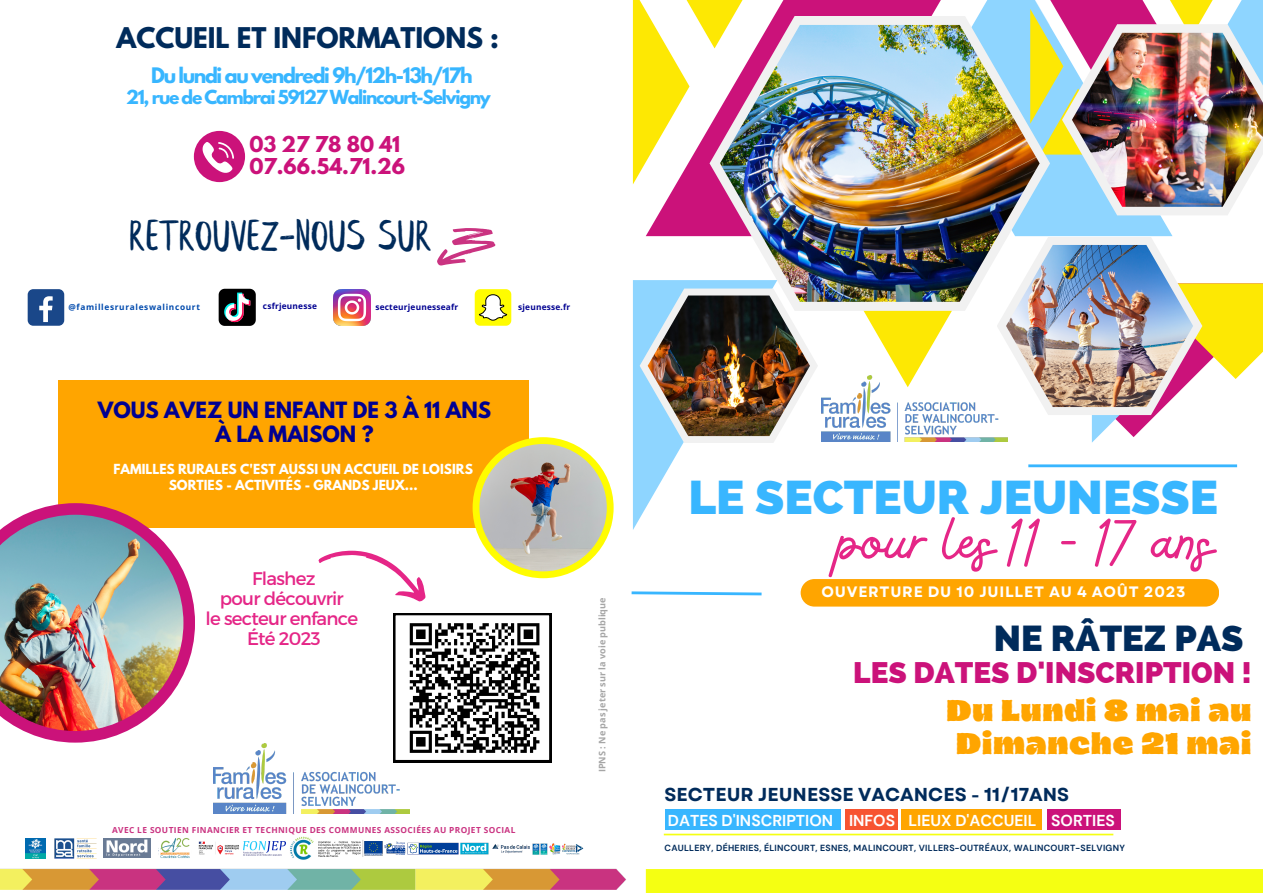
<style>
.page{position:relative;width:1263px;height:893px;background:#fff}
.page>*{position:absolute;margin:0;border:0;box-sizing:border-box;transform-origin:0 0}
.t1{font:67.12px "Bellaboo";color:#e52687}
.t2{font:800 47.4px "Raleway";color:#38b6ff}
.t3{font:45.22px "Leafy Extended";letter-spacing:.01em;color:#002b5b}
.t4{font:800 36.15px "Raleway";color:#002b5b}
.t5{font:800 29.7px "Raleway";color:#cb127a}
.t6{font:900 27.6px/32.7px "Dingos Stamp";color:#ffa500;text-align:center}
.t7{font:700 25.28px "League Spartan";color:#002b5b}
.t8{font:700 19.88px/23.5px "League Spartan";color:#000091;text-align:center}
.t9{font:700 19.35px/21.8px "League Spartan";color:#cb127a}
.t10{font:700 18.98px "League Spartan";letter-spacing:-.07em;color:#38b6ff}
.t11{font:700 18.67px "Garet";color:#002b5b}
.t12{font:18.23px/20.2px "Montserrat";letter-spacing:-.04em;color:#e52687;text-align:center}
.t13{font:700 17.17px "League Spartan";letter-spacing:-.07em;color:#38b6ff}
.t14{font:700 15.75px "DM Sans";color:#fff}
.t15{font:700 15.08px "Garet";letter-spacing:.05em;color:#fff}
.t16{font:700 12.3px/16.2px "League Spartan";color:#fff;text-align:center}
.t17{font:700 9.07px "Open Sans Hebrew";color:#a6a6a6}
.t18{font:700 8.85px "DM Sans";letter-spacing:.03em;color:#002b5b}
.t19{font:700 8.32px "Open Sans";letter-spacing:.045em;color:#ca3381}
.t20{font:700 8.32px "Open Sans Hebrew";letter-spacing:.025em;color:#000091}
.t21{font:700 8.32px "Open Sans Hebrew";letter-spacing:.08em;color:#004aad}
</style>
<div class="page">
<svg style="left:978px;top:0;width:194px;height:236px;background:#94d7fe"></svg>
<svg style="left:646px;top:0;width:295px;height:236px;background:#d2358d"></svg>
<svg style="left:633px;top:0;width:147px;height:184px"></svg>
<svg style="left:863px;top:311px;width:89px;height:65px"></svg>
<svg style="left:633px;top:280px;width:185px;height:250px"></svg>
<img style="left:648px;top:295px;width:162px;height:141px">
<hr style="left:1028px;top:464px;width:209px;height:3px;background:#38b6ff">
<div style="left:646px;top:869px;width:617px;height:24px;background:#f5ff12"></div>
<svg style="left:631px;top:591px;width:131px;height:5px"></svg>
<svg style="left:709px;top:16px;width:341px;height:295px"></svg>
<img style="left:720px;top:25px;width:319px;height:277px">
<svg style="left:1030px;top:0;width:233px;height:215px"></svg>
<img style="left:1072px;top:33px;width:191px;height:174px">
<svg style="left:997px;top:237px;width:266px;height:206px"></svg>
<img style="left:1006px;top:245px;width:187px;height:162px">
<div style="left:801px;top:579px;width:418px;height:27px;background:#ffa500;border-radius:14px"></div>
<img style="left:821px;top:376px;width:187px;height:65px">
<hr style="left:664px;top:833px;width:449px;height:2px;background:#f5ff12">
<div style="left:664px;top:809px;width:176px;height:21px;background:#38b6ff"></div>
<div style="left:902px;top:809px;width:140px;height:21px;background:#ffa500"></div>
<div style="left:1047px;top:809px;width:73px;height:21px;background:#cb127a"></div>
<div style="left:845px;top:809px;width:52px;height:21px;background:#f75431"></div>
<img style="left:0;top:868px;width:626px;height:22px">
<img style="left:26px;top:839px;width:19px;height:19px">
<img style="left:54px;top:839px;width:42px;height:19px">
<img style="left:104px;top:839px;width:46px;height:18px">
<img style="left:290px;top:836px;width:24px;height:24px">
<img style="left:198px;top:841px;width:41px;height:14px">
<img style="left:318px;top:840px;width:266px;height:17px">
<img style="left:244px;top:841px;width:41px;height:14px">
<img style="left:160px;top:838px;width:30px;height:20px">
<img style="left:213px;top:744px;width:196px;height:69px">
<svg style="left:194px;top:131px;width:51px;height:51px"></svg>
<svg style="left:219px;top:289px;width:37px;height:37px"></svg>
<img style="left:334px;top:289px;width:36px;height:37px">
<svg style="left:475px;top:289px;width:36px;height:37px"></svg>
<div style="left:28px;top:289px;width:36px;height:37px;background:#1a4789;border-radius:6px"></div>
<svg style="left:39px;top:296px;width:14px;height:26px"></svg>
<svg style="left:437px;top:228px;width:59px;height:38px"></svg>
<div style="left:58px;top:380px;width:470px;height:147px;background:#ffa500"></div>
<svg style="left:23px;top:503px;width:172px;height:239px"></svg>
<img style="left:0;top:515px;width:183px;height:216px">
<div style="left:473px;top:437px;width:141px;height:141px;background:#fffc00;border-radius:50%"></div>
<img style="left:479px;top:444px;width:128px;height:127px;border-radius:50%">
<svg style="left:317px;top:533px;width:234px;height:229px"></svg>
<h3 class="t7" style="left:117px;top:25px;width:384px">ACCUEIL ET INFORMATIONS :</h3>
<h3 class="t10" style="left:151px;top:66px;width:323px">Du lundi au vendredi 9h/12h-13h/17h</h3>
<h3 class="t13" style="left:126px;top:89px;width:366px">21, rue de Cambrai 59127 Walincourt-Selvigny</h3>
<h3 class="t9" style="left:249px;top:136px;width:157px">03 27 78 80 41<br>07.66.54.71.26</h3>
<h3 class="t3" style="left:129px;top:217px;width:303px">RETROUVEZ-NOUS SUR</h3>
<p class="t21" style="left:68px;top:301px;width:133px">@famillesruraleswalincourt</p>
<p class="t20" style="left:263px;top:300px;width:56px">csfrjeunesse</p>
<p class="t20" style="left:375px;top:301px;width:84px">secteurjeunesseafr</p>
<p class="t20" style="left:518px;top:301px;width:54px">sjeunesse.fr</p>
<h3 class="t8" style="left:98px;top:401px;width:395px">VOUS AVEZ UN ENFANT DE 3 À 11 ANS<br>À LA MAISON ?</h3>
<h3 class="t16" style="left:113px;top:463px;width:361px">FAMILLES RURALES C'EST AUSSI UN ACCUEIL DE LOISIRS<br>SORTIES - ACTIVITÉS - GRANDS JEUX...</h3>
<h3 class="t12" style="left:205px;top:567px;width:154px">Flashez<br>pour découvrir<br>le secteur enfance<br>Été 2023</h3>
<p class="t19" style="left:112px;top:824px;width:405px">AVEC LE SOUTIEN FINANCIER ET TECHNIQUE DES COMMUNES ASSOCIÉES AU PROJET SOCIAL</p>
<p class="t17" style="left:596px;top:772px;width:176px;rotate:-90deg">IPNS : Ne pas jeter sur la voie publique</p>
<h2 class="t2" style="left:688px;top:469px;width:531px">LE SECTEUR JEUNESSE</h2>
<h1 class="t1" style="left:836px;top:499px;width:380px">pour les 11 - 17 ans</h1>
<h3 class="t15" style="left:821px;top:581px;width:365px">OUVERTURE DU 10 JUILLET AU 4 AOÛT 2023</h3>
<h3 class="t4" style="left:994px;top:616px;width:251px">NE RÂTEZ PAS</h3>
<h3 class="t5" style="left:853px;top:655px;width:400px">LES DATES D'INSCRIPTION !</h3>
<h3 class="t6" style="left:946px;top:696px;width:307px">Du Lundi 8 mai au<br>Dimanche 21 mai</h3>
<h3 class="t11" style="left:664px;top:780px;width:406px">SECTEUR JEUNESSE VACANCES - 11/17ANS</h3>
<h3 class="t14" style="left:668px;top:810px;width:448px">DATES D'INSCRIPTION INFOS LIEUX D'ACCUEIL SORTIES</h3>
<p class="t18" style="left:664px;top:842px;width:462px">CAULLERY, DÉHERIES, ÉLINCOURT, ESNES, MALINCOURT, VILLERS-OUTRÉAUX, WALINCOURT-SELVIGNY</p>
</div>
